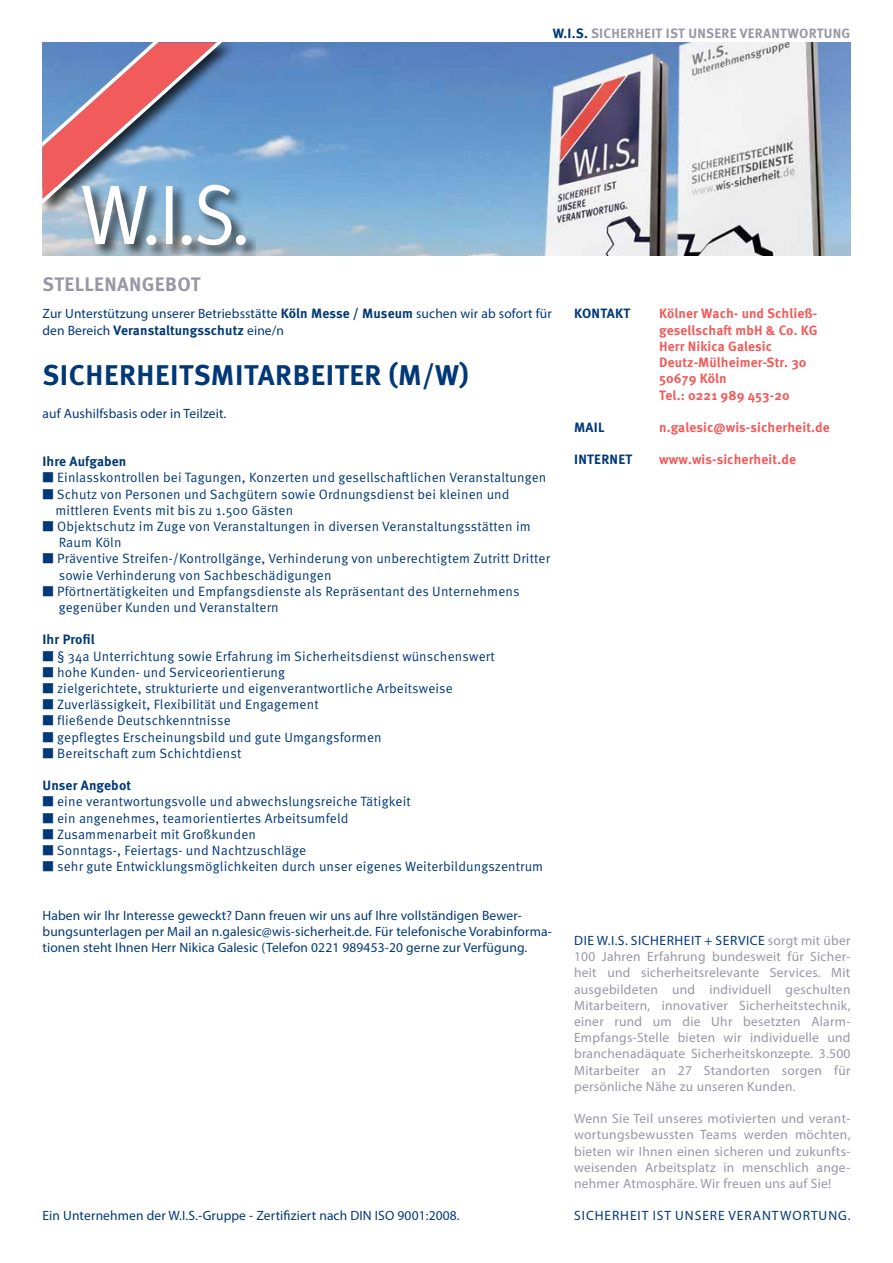
<style>
.page{position:relative;width:893px;height:1263px;background:#fff}
.page>*{position:absolute;margin:0;border:0;box-sizing:border-box;transform-origin:0 0}
.t1{font:700 28.5px "Meta OT";letter-spacing:.02em;color:#003878}
.t2{font:700 19.5px "Meta OT";letter-spacing:.02em;color:#9898a4}
.t3{font:13.5px/16.2px "Meta OT Norm";letter-spacing:.01em;color:#003878}
.t4{font:13.5px/16.2px "Myriad Pro";letter-spacing:.02em;color:#9898a4;text-align:justify}
.t5{font:13.5px/16.2px "Myriad Pro";letter-spacing:.01em;color:#003878}
.t6{font:700 13.5px/16.2px "Meta OT";letter-spacing:.01em;color:#f15b5b}
.t7{font:700 13.5px "Meta OT";letter-spacing:.01em;color:#003878}
.t8{font:700 13.5px "Meta OT";letter-spacing:.02em;color:#9898a4}
.s1{color:#003878}
.s2{font-family:"Meta OT";font-weight:700}
.s3{font-family:"Myriad Pro";font-weight:400}
</style>
<div class="page">
<img style="left:255px;top:43px;width:595px;height:212px">
<div style="left:43px;top:43px;width:212px;height:212px;background:#000;opacity:.75"></div>
<svg style="left:43px;top:43px;width:203px;height:202px;background:#9496b2"></svg>
<p class="t8" style="left:553px;top:25px;width:299px"><span class="s1">W.I.S.</span> Sicherheit ist unsere Verantwortung</p>
<h2 class="t2" style="left:43px;top:272px;width:160px">Stellenangebot</h2>
<p class="t5" style="left:43px;top:306px;width:511px">Zur Unterstützung unserer Betriebsstätte <span class="s2">Köln Messe / Museum</span> suchen wir ab sofort für</p>
<p class="t7" style="left:43px;top:321px;width:243px"><span class="s3">den Bereich</span> Veranstaltungsschutz <span class="s3">eine/n</span></p>
<h1 class="t1" style="left:43px;top:357px;width:428px">SicherheitsMitarbeiter (M/W)</h1>
<p class="t5" style="left:43px;top:405px;width:185px">auf Aushilfsbasis oder in Teilzeit.</p>
<p class="t7" style="left:43px;top:453px;width:85px">Ihre Aufgaben</p>
<p class="t3" style="left:43px;top:470px;width:505px">■ Einlasskontrollen bei Tagungen, Konzerten und gesellschaftlichen Veranstaltungen</p>
<p class="t3" style="left:55px;top:486px;width:456px;text-indent:-13px">■ Schutz von Personen und Sachgütern sowie Ordnungsdienst bei kleinen und mittleren Events mit bis zu 1.500 Gästen</p>
<p class="t3" style="left:59px;top:518px;width:473px;text-indent:-16px">■ Objektschutz im Zuge von Veranstaltungen in diversen Veranstaltungsstätten im<br>Raum Köln</p>
<p class="t3" style="left:59px;top:551px;width:493px;text-indent:-16px">■ Präventive Streifen-/Kontrollgänge, Verhinderung von unberechtigtem Zutritt Dritter sowie Verhinderung von Sachbeschädigungen</p>
<p class="t3" style="left:59px;top:583px;width:462px;text-indent:-16px">■ Pförtnertätigkeiten und Empfangsdienste als Repräsentant des Unternehmens gegenüber Kunden und Veranstaltern</p>
<p class="t7" style="left:43px;top:631px;width:54px">Ihr Profil</p>
<p class="t3" style="left:43px;top:648px;width:454px">■ § 34a Unterrichtung sowie Erfahrung im Sicherheitsdienst wünschenswert</p>
<p class="t3" style="left:43px;top:664px;width:244px">■ hohe Kunden- und Serviceorientierung</p>
<p class="t3" style="left:43px;top:680px;width:412px">■ zielgerichtete, strukturierte und eigenverantwortliche Arbeitsweise</p>
<p class="t3" style="left:43px;top:696px;width:278px">■ Zuverlässigkeit, Flexibilität und Engagement</p>
<p class="t3" style="left:43px;top:713px;width:190px">■ fließende Deutschkenntnisse</p>
<p class="t3" style="left:43px;top:729px;width:341px">■ gepflegtes Erscheinungsbild und gute Umgangsformen</p>
<p class="t3" style="left:43px;top:745px;width:200px">■ Bereitschaft zum Schichtdienst</p>
<p class="t7" style="left:43px;top:777px;width:90px">Unser Angebot</p>
<p class="t3" style="left:43px;top:794px;width:370px">■ eine verantwortungsvolle und abwechslungsreiche Tätigkeit</p>
<p class="t3" style="left:43px;top:810px;width:307px">■ ein angenehmes, teamorientiertes Arbeitsumfeld</p>
<p class="t3" style="left:43px;top:826px;width:215px">■ Zusammenarbeit mit Großkunden</p>
<p class="t3" style="left:43px;top:842px;width:265px">■ Sonntags-, Feiertags- und Nachtzuschläge</p>
<p class="t3" style="left:43px;top:858px;width:502px">■ sehr gute Entwicklungsmöglichkeiten durch unser eigenes Weiterbildungszentrum</p>
<p class="t5" style="left:43px;top:907px;width:511px">Haben wir Ihr Interesse geweckt? Dann freuen wir uns auf Ihre vollständigen Bewer&shy;bungsunterlagen per Mail an n.galesic@wis-sicherheit.de. Für telefonische Vorabinforma&shy;tionen steht Ihnen Herr Nikica Galesic (Telefon 0221 989453-20 gerne zur Verfügung.</p>
<p class="t5" style="left:43px;top:1207px;width:419px">Ein Unternehmen der W.I.S.-Gruppe - Zertifiziert nach DIN ISO 9001:2008.</p>
<p class="t7" style="left:574px;top:305px;width:58px">Kontakt</p>
<p class="t6" style="left:659px;top:306px;width:160px">Kölner Wach- und Schließ&shy;gesellschaft mbH &amp; Co. KG<br>H err Nikica Galesic<br>Deutz-Mülheimer-Str. 30<br>50679 Köln<br>Tel.: 0221 989 453-20</p>
<p class="t7" style="left:574px;top:419px;width:32px">Mail</p>
<p class="t6" style="left:659px;top:419px;width:172px">n.galesic@wis-sicherheit.de</p>
<p class="t7" style="left:574px;top:451px;width:56px">InterneT</p>
<p class="t6" style="left:659px;top:452px;width:139px">www.wis-sicherheit.de</p>
<p class="t4" style="left:574px;top:932px;width:278px;text-indent:130px"><span class="s1">+ Service</span> sorgt mit über 100 Jahren Erfahrung bundesweit für Sicher&shy;heit und sicherheitsrelevante Services. Mit ausgebildeten und individuell geschulten Mitarbeitern, innovativer Sicherheitstechnik, einer rund um die Uhr besetzten Alarm-Empfangs-Stelle bieten wir individuelle und branchenadäquate Sicherheitskonzepte. 3.500<br>Mitarbeiter an 27 Standorten sorgen für persönliche Nähe zu unseren Kunden.</p>
<p class="t4" style="left:574px;top:1110px;width:278px">Wenn Sie Teil unseres motivierten und verant&shy;wortungsbewussten Teams werden möchten, bieten wir Ihnen einen sicheren und zukunfts&shy;weisenden Arbeitsplatz in menschlich ange&shy;nehmer Atmosphäre. Wir freuen uns auf Sie!</p>
<p class="t5" style="left:574px;top:1207px;width:54px">Sicherheit</p>
<p class="t5" style="left:653px;top:1207px;width:32px">ist unse</p>
<p class="t5" style="left:710px;top:1207px;width:54px">re Verantwo</p>
<p class="t5" style="left:803px;top:1207px;width:19px">rtung</p>
<p class="t5" style="left:848px;top:1207px;width:4px">.</p>
<p class="t5" style="left:574px;top:932px;width:108px">Die W.I.S. Sicherheit</p>
</div>
